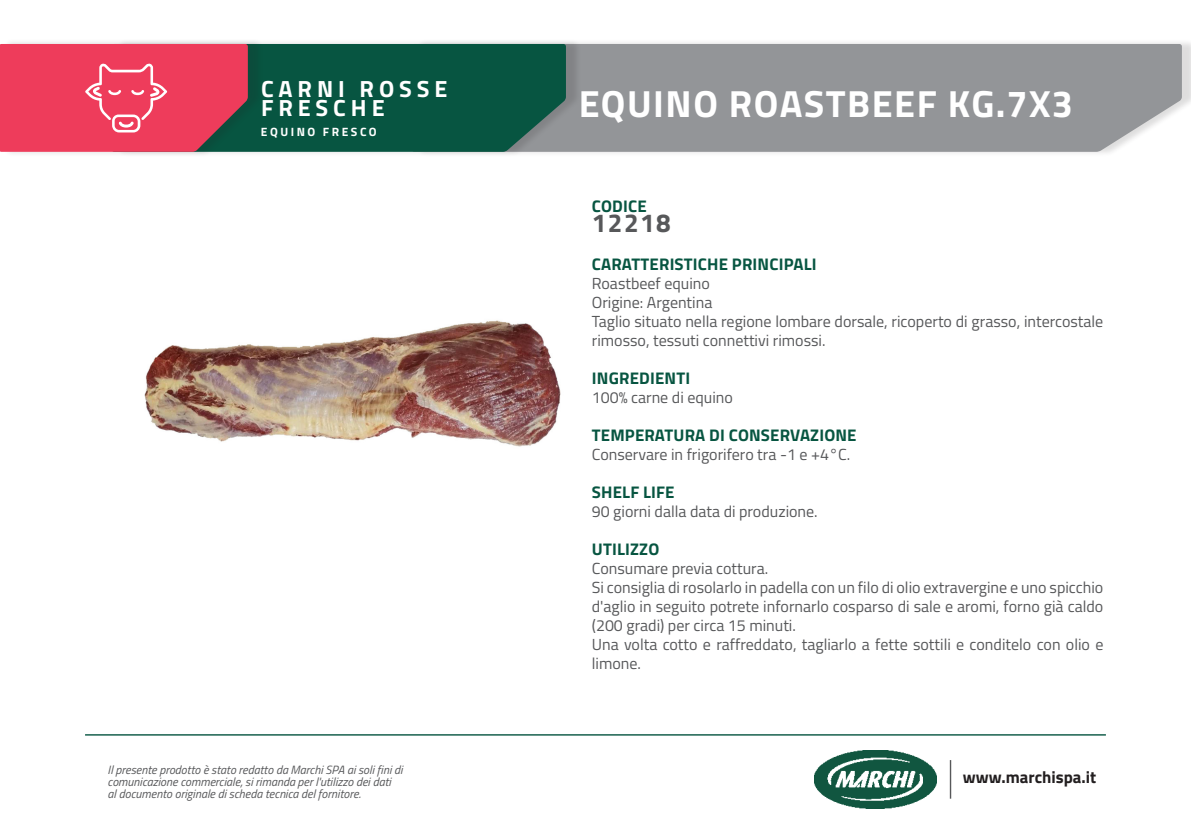
<style>
.page{position:relative;width:1191px;height:840px;background:#fff}
.page>*{position:absolute;margin:0;border:0;box-sizing:border-box;transform-origin:0 0}
.t1{font:700 37.8px "Titillium Web";letter-spacing:.04em;color:#fff}
.t2{font:700 26px "Titillium Web";letter-spacing:.06em;color:#57585a}
.t3{font:700 23.4px "Titillium Web";letter-spacing:.21em;color:#fff}
.t4{font:700 16.8px "Titillium Web";letter-spacing:.01em;color:#075541}
.t5{font:700 16.8px "Titillium Web";color:#231f20}
.t6{font:16px/19px "Titillium Web";color:#57585a}
.t7{font:italic 12px/12px "Titillium Web";color:#57585a}
.t8{font:700 12px "Titillium Web";letter-spacing:.21em;color:#fff}
</style>
<div class="page">
<hr style="left:949px;top:759px;width:2px;height:39px;background:#57585a">
<img style="left:814px;top:750px;width:122px;height:58px">
<hr style="left:85px;top:733px;width:1021px;height:2px;background:#075541">
<div style="left:416px;top:39px;width:775px;height:118px;background:#231f20;opacity:.15"></div>
<div style="left:581px;top:44px;width:600px;height:108px;background:#939598"></div>
<div style="left:116px;top:39px;width:465px;height:118px;background:#231f20;opacity:.15"></div>
<div style="left:263px;top:44px;width:303px;height:108px;background:#075541"></div>
<div style="left:4px;top:38px;width:259px;height:119px;background:#231f20;opacity:.15"></div>
<svg style="left:0;top:44px;width:248px;height:108px;background:#e2435f"></svg>
<img style="left:144px;top:320px;width:417px;height:127px">
<p class="t3" style="left:261px;top:70px;width:188px">CARNI ROSSE</p>
<p class="t3" style="left:261px;top:90px;width:125px">FRESCHE</p>
<p class="t8" style="left:261px;top:123px;width:117px">EQUINO FRESCO</p>
<p class="t3" style="left:302px;top:85px;width:91px">CARNE</p>
<p class="t7" style="left:108px;top:762px;width:296px">Il presente prodotto è stato redatto da Marchi SPA ai soli fini di comunicazione commerciale, si rimanda per l'utilizzo dei dati<br>al documento originale di scheda tecnica del fornitore.</p>
<p class="t1" style="left:578px;top:75px;width:496px">EQUINO ROASTBEEF KG.7X3</p>
<p class="t4" style="left:592px;top:193px;width:56px">CODICE</p>
<p class="t2" style="left:592px;top:202px;width:81px">12218</p>
<p class="t4" style="left:592px;top:251px;width:226px">CARATTERISTICHE PRINCIPALI</p>
<p class="t6" style="left:592px;top:273px;width:120px">Roastbeef equino</p>
<p class="t6" style="left:592px;top:292px;width:122px">Origine: Argentina</p>
<p class="t6" style="left:592px;top:311px;width:513px">Taglio situato nella regione lombare dorsale, ricoperto di grasso, intercostale rimosso, tessuti connettivi rimossi.</p>
<p class="t4" style="left:592px;top:365px;width:100px">INGREDIENTI</p>
<p class="t6" style="left:592px;top:387px;width:143px">100% carne di equino</p>
<p class="t4" style="left:592px;top:422px;width:266px">TEMPERATURA DI CONSERVAZIONE</p>
<p class="t6" style="left:592px;top:444px;width:260px">Conservare in frigorifero tra -1 e +4°C.</p>
<p class="t4" style="left:592px;top:479px;width:84px">SHELF LIFE</p>
<p class="t6" style="left:592px;top:501px;width:227px">90 giorni dalla data di produzione.</p>
<p class="t4" style="left:592px;top:536px;width:69px">UTILIZZO</p>
<p class="t6" style="left:592px;top:558px;width:178px">Consumare previa cottura.</p>
<p class="t6" style="left:592px;top:577px;width:513px;text-align:justify">Si consiglia di rosolarlo in padella con un filo di olio extravergine e uno spicchio d'aglio in seguito potrete infornarlo cosparso di sale e aromi, forno già caldo (200 gradi) per circa 15 minuti.</p>
<p class="t6" style="left:592px;top:634px;width:513px">Una volta cotto e raffreddato, tagliarlo a fette sottili e conditelo con olio e limone.</p>
<p class="t5" style="left:963px;top:764px;width:135px">www.marchispa.it</p>
</div>
